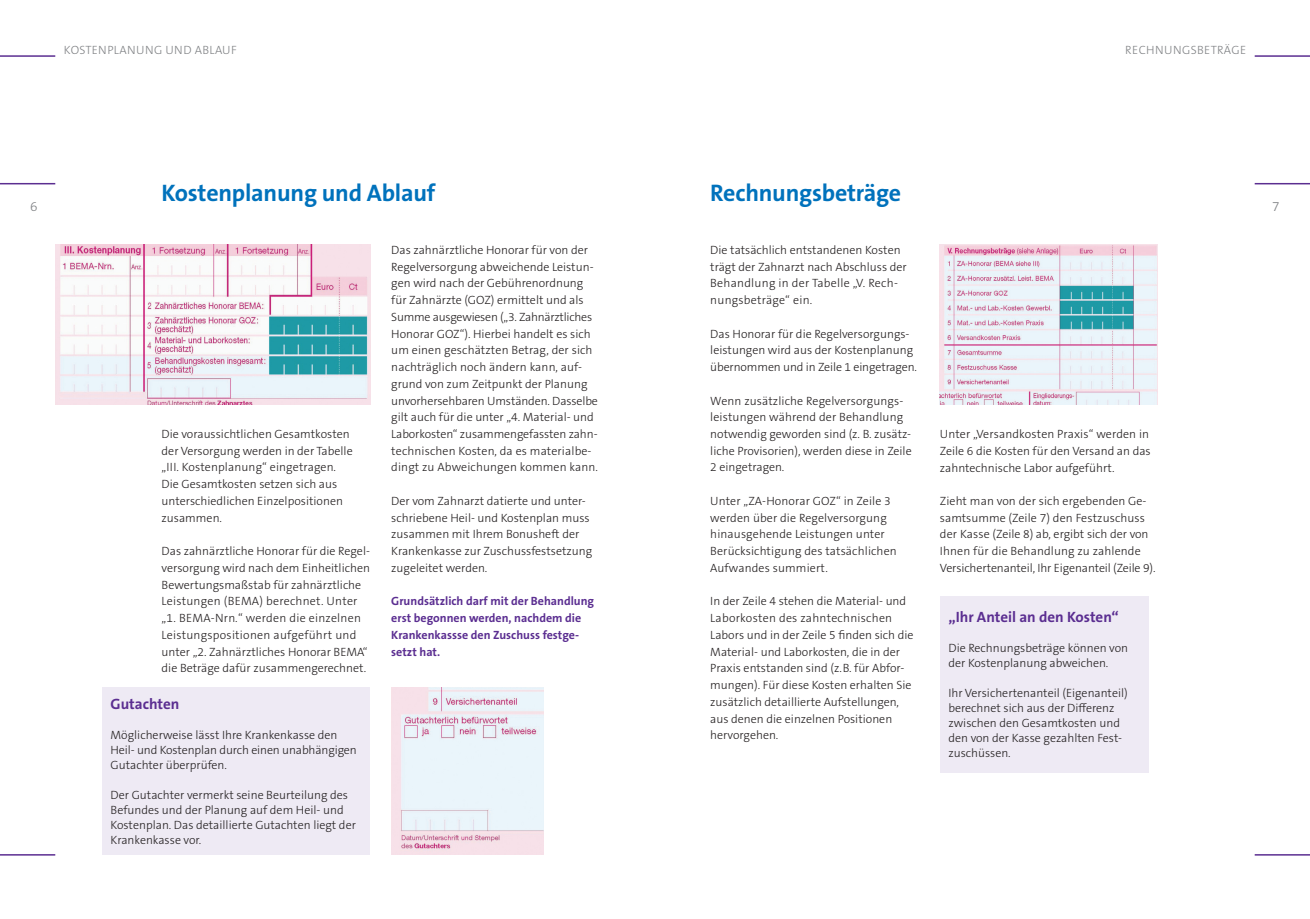
<style>
.page{position:relative;width:1310px;height:919px;background:#fff}
.page>*{position:absolute;margin:0;border:0;box-sizing:border-box;transform-origin:0 0}
.t1{font:700 24px "The Sans B7";letter-spacing:-.01em;color:#0072bc}
.t2{font:700 15px "The Sans B Plus W7";color:#5b2e91}
.t3{font:300 13.5px "The Sans B Plus W3";color:#808285}
.t4{font:300 12px/16.8px "The Sans B Plus W3";color:#231f20}
.t5{font:700 12px/16.8px "The Sans B Plus W7";color:#5b2e91}
.t6{font:300 12px "The Sans B Plus W3";letter-spacing:.03em;color:#808285}
</style>
<div class="page">
<hr style="left:1254px;top:55px;width:56px;height:2px;background:#5b2e91">
<hr style="left:1254px;top:183px;width:56px;height:1px;background:#5b2e91">
<hr style="left:1254px;top:854px;width:56px;height:1px;background:#5b2e91">
<img style="left:940px;top:244px;width:217px;height:160px">
<div style="left:940px;top:596px;width:208px;height:176px;background:#eeeaf4"></div>
<hr style="left:0;top:55px;width:55px;height:2px;background:#5b2e91">
<hr style="left:0;top:183px;width:55px;height:1px;background:#5b2e91">
<hr style="left:0;top:854px;width:55px;height:1px;background:#5b2e91">
<img style="left:55px;top:244px;width:315px;height:160px">
<img style="left:391px;top:687px;width:152px;height:167px">
<div style="left:102px;top:687px;width:268px;height:167px;background:#eeeaf4"></div>
<p class="t6" style="left:64px;top:43px;width:173px">Kostenplanung und Ablauf</p>
<p class="t6" style="left:1125px;top:43px;width:114px">Rech nungsbeträge</p>
<h1 class="t1" style="left:162px;top:180px;width:275px">Kostenplanung und Ablauf</h1>
<p class="t4" style="left:391px;top:241px;width:208px">Das zahnärztliche Honorar für von der Regelversorgung abweichende Leistun&shy;gen wird nach der Gebührenordnung für Zahnärzte (GOZ) ermittelt und als Summe ausgewiesen („3. Zahnärztliches Honorar GOZ“). Hierbei handelt es sich um einen geschätzten Betrag, der sich nachträglich noch ändern kann, auf&shy;grund von zum Zeitpunkt der Planung unvorhersehbaren U mständen. Dasselbe gilt auch für die unter „4. Material- und Laborkosten“ zusammengefassten zahn&shy;technischen Kosten, da es materialbe&shy;dingt zu Abweichungen kommen kann.</p>
<p class="t4" style="left:391px;top:492px;width:202px">Der vom Zahnarzt datierte und unter&shy;schriebene Heil- und Kostenplan muss zusammen mit I hrem Bonusheft der Krankenkasse zur Zuschussfestsetzung zugeleitet werden.</p>
<p class="t5" style="left:391px;top:593px;width:204px">Grundsätzlich darf mit der Behandlung erst begonnen werden, nachdem die<br>Krankenkassse den Zuschuss festge&shy;setzt hat.</p>
<h1 class="t1" style="left:710px;top:180px;width:192px">Rechnungsbeträge</h1>
<p class="t4" style="left:710px;top:241px;width:198px">Die tatsächlich entstandenen Kosten trägt der Zahnarzt nach Abschluss der<br>Behandlung in der Tabelle „V. Rech&shy;nungsbeträge“ ein.</p>
<p class="t4" style="left:710px;top:325px;width:208px">Das Honorar für die Regelversorgungs&shy;leistungen wird aus der Kostenplanung übernommen und in Zeile 1 eingetragen.</p>
<p class="t4" style="left:710px;top:392px;width:203px">Wenn zusätzliche Regelversorgungs&shy;leistungen während der Behandlung notwendig geworden sind (z. B. zusätz&shy;liche Provisorien), werden diese in Zeile 2 eingetragen.</p>
<p class="t4" style="left:710px;top:492px;width:188px">U nter „ZA-Honorar GOZ“ in Zeile 3 werden über die Regelversorgung hinausgehende Leistungen unter<br>Berücksichtigung des tatsächlichen<br>Aufwandes summiert.</p>
<p class="t4" style="left:710px;top:593px;width:205px">I n der Zeile 4 stehen die Material- und Laborkosten des zahntechnischen Labors und in der Zeile 5 finden sich die Material- und Laborkosten, die in der Praxis entstanden sind (z.B. für Abfor&shy;mungen). Für diese Kosten erhalten Sie zusätzlich detaillierte Aufstellungen, aus denen die einzelnen Positionen hervorgehen.</p>
<p class="t3" style="left:30px;top:197px;width:9px">6</p>
<p class="t3" style="left:1272px;top:197px;width:9px">7</p>
<p class="t4" style="left:940px;top:425px;width:212px">U nter „Versandkosten Praxis“ werden in<br>Zeile 6 die Kosten für den Versand an das zahntechnische Labor aufgeführt.</p>
<p class="t4" style="left:940px;top:492px;width:217px">Zieht man von der sich ergebenden Ge&shy;samtsumme (Zeile 7) den Festzuschuss der Kasse (Zeile 8) ab, ergibt sich der von<br>I hnen für die Behandlung zu zahlende Versichertenanteil, I hr Eigenanteil (Zeile 9).</p>
<p class="t2" style="left:948px;top:607px;width:172px">„Ihr Anteil an den Kosten“</p>
<p class="t4" style="left:948px;top:640px;width:181px;line-height:15px">Die Rechnungsbeträge können von der Kostenplanung abweichen.</p>
<p class="t4" style="left:948px;top:685px;width:181px;line-height:15px">I hr Versichertenanteil (Eigenanteil) berechnet sich aus der Differenz zwischen den Gesamtkosten und den von der Kasse gezahlten Fest&shy;zuschüssen.</p>
<p class="t4" style="left:162px;top:425px;width:193px">Die voraussichtlichen Gesamtkosten der Versorgung werden in der Tabelle „III. Kostenplanung“ eingetragen.<br>Die Gesamtkosten setzen sich aus unterschiedlichen Einzelpositionen zusammen.</p>
<p class="t4" style="left:162px;top:542px;width:210px">Das zahnärztliche Honorar für die Regel&shy;versorgung wird nach dem Einheitlichen Bewertungsmaßstab für zahnärztliche Leistungen (BEMA) berechnet. U nter „1. BEMA-N rn.“ werden die einzelnen Leistungspositionen aufgeführt und unter „2. Zahnärztliches Honorar BEMA“ die Beträge dafür zusammengerechnet.</p>
<p class="t2" style="left:111px;top:694px;width:70px">Gutachten</p>
<p class="t4" style="left:111px;top:727px;width:248px;line-height:15px">Möglicherweise lässt I hre Krankenkasse den<br>Heil- und Kostenplan durch einen unabhängigen<br>Gutachter überprüfen.</p>
<p class="t4" style="left:111px;top:787px;width:247px;line-height:15px">Der Gutachter vermerkt seine Beurteilung des Befundes und der Planung auf dem Heil- und Kostenplan. Das detaillierte Gutachten liegt der Krankenkasse vor.</p>
</div>
